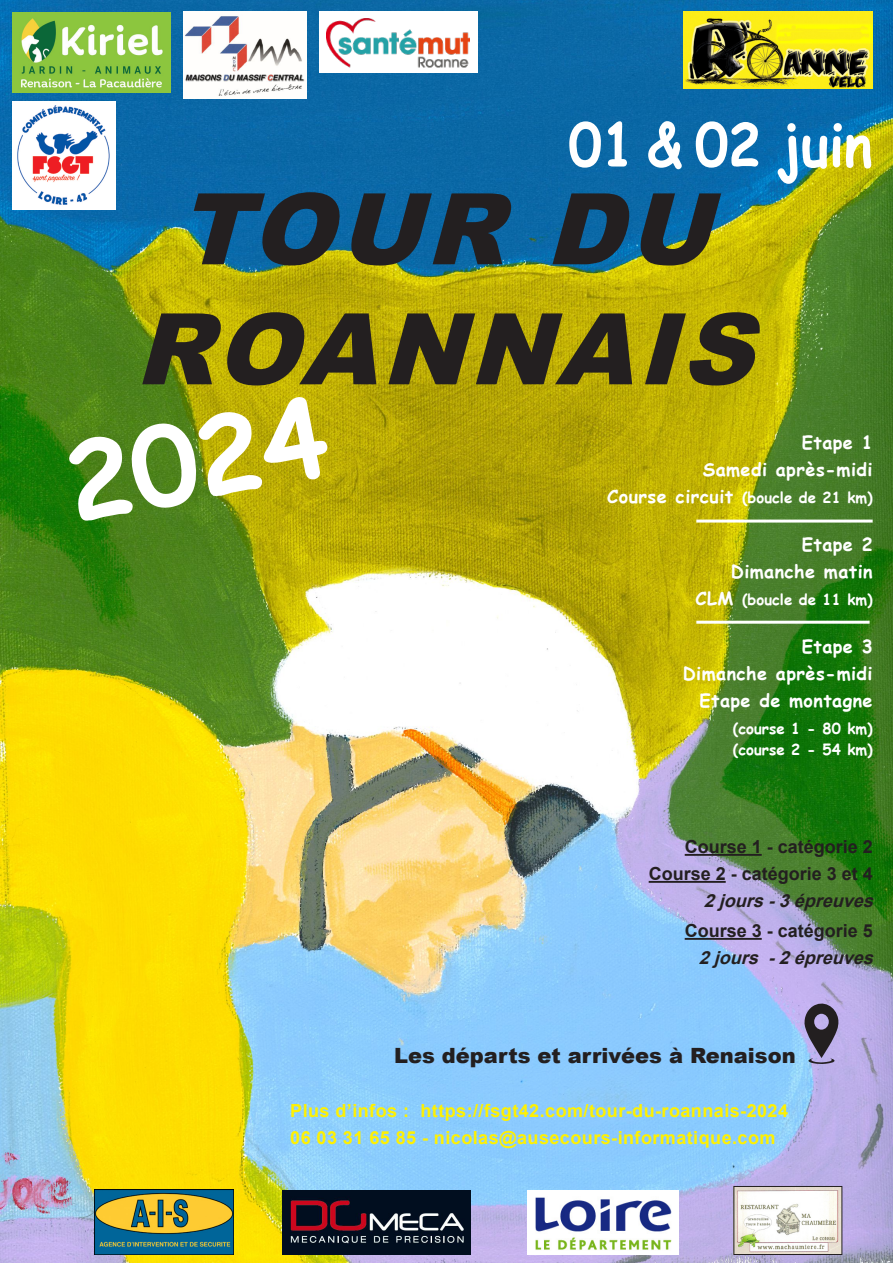
<style>
.page{position:relative;width:893px;height:1263px;background:#fff}
.page>*{position:absolute;margin:0;border:0;box-sizing:border-box;transform-origin:0 0}
.t1{font:700 108px "Comic Sans MS";color:#fff}
.t2{font:italic 900 99px "Arial";color:#231f20}
.t3{font:700 59.4px "Comic Sans MS";color:#fff;scale:.91 1}
.t4{font:900 21px "Arial";color:#231f20}
.t5{font:700 18px "Arial";letter-spacing:.025em;color:#fff101}
.t6{font:700 18px "Comic Sans MS";letter-spacing:.025em;color:#fff}
.t7{font:700 18px "Arial";color:#231f20}
.t8{font:italic 700 18px "Arial";color:#231f20}
.t9{font:700 15px "Comic Sans MS";color:#fff}
.s1{font-size:18px}
</style>
<div class="page">
<img style="left:0;top:0;width:893px;height:1263px">
<svg style="left:803px;top:999px;width:36px;height:65px"></svg>
<img style="left:684px;top:12px;width:188px;height:76px">
<hr style="left:685px;top:854px;width:77px;height:2px;background:#231f20">
<hr style="left:649px;top:881px;width:77px;height:2px;background:#231f20">
<hr style="left:685px;top:938px;width:77px;height:2px;background:#231f20">
<img style="left:283px;top:1191px;width:188px;height:64px">
<img style="left:13px;top:12px;width:157px;height:80px">
<img style="left:527px;top:1191px;width:152px;height:64px">
<img style="left:735px;top:1188px;width:105px;height:65px">
<div style="left:733px;top:1186px;width:109px;height:69px;border:1px solid #231f20"></div>
<img style="left:184px;top:12px;width:122px;height:87px">
<div style="left:319px;top:11px;width:158px;height:62px;background:#fff"></div>
<img style="left:327px;top:18px;width:142px;height:50px">
<img style="left:94px;top:1189px;width:139px;height:65px">
<img style="left:13px;top:102px;width:102px;height:107px">
<hr style="left:696px;top:520px;width:177px;height:3px;background:#fff">
<hr style="left:696px;top:621px;width:174px;height:3px;background:#fff">
<p class="t3" style="left:569px;top:101px;width:335px">01 &amp; 02 juin</p>
<p class="t2" style="left:177px;top:157px;width:571px">TOUR DU</p>
<p class="t2" style="left:135px;top:277px;width:655px">ROANNAIS</p>
<p class="t1" style="left:52px;top:407px;width:265px;rotate:-11deg">2024</p>
<p class="t6" style="left:802px;top:429px;width:72px">Etape 1</p>
<p class="t6" style="left:703px;top:456px;width:171px">Samedi après-midi</p>
<p class="t9" style="left:607px;top:486px;width:267px"><span class="s1">Course circuit</span> (boucle de 21 km)</p>
<p class="t6" style="left:802px;top:531px;width:72px">Etape 2</p>
<p class="t6" style="left:731px;top:558px;width:143px">Dimanche matin</p>
<p class="t9" style="left:695px;top:588px;width:179px"><span class="s1">CLM</span> (boucle de 11 km)</p>
<p class="t6" style="left:802px;top:633px;width:72px">Etape 3</p>
<p class="t6" style="left:683px;top:660px;width:191px">Dimanche après-midi</p>
<p class="t6" style="left:699px;top:687px;width:175px">Etape de montagne</p>
<p class="t9" style="left:733px;top:717px;width:141px">(course 1 - 80 km)</p>
<p class="t9" style="left:733px;top:738px;width:141px">(course 2 - 54 km)</p>
<p class="t7" style="left:685px;top:835px;width:190px">Course 1 - catégorie 2</p>
<p class="t7" style="left:649px;top:862px;width:226px">Course 2 - catégorie 3 et 4</p>
<p class="t8" style="left:704px;top:889px;width:177px">2jours-3épreuves</p>
<p class="t7" style="left:685px;top:919px;width:190px">Course 3 - catégorie 5</p>
<p class="t8" style="left:699px;top:946px;width:182px">2jours -2épreuves</p>
<p class="t4" style="left:394px;top:1040px;width:403px">Les départs et arrivées à Renaison</p>
<p class="t5" style="left:290px;top:1098px;width:499px">Plus d’infos : https://fsgt42.com/tour-du-roannais-2024</p>
<p class="t5" style="left:290px;top:1125px;width:487px">06 03 31 65 85 - nicolas@ausecours-informatique.com</p>
</div>
